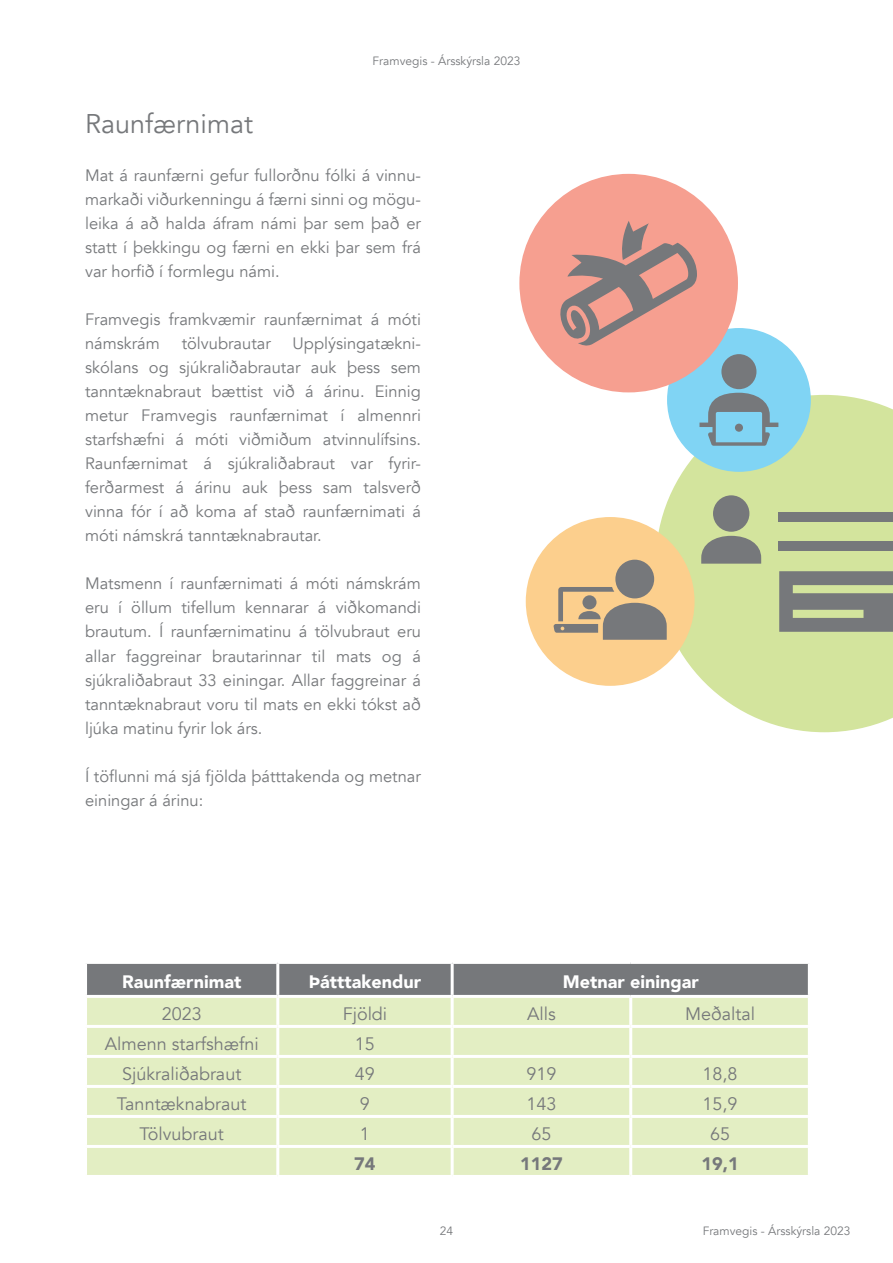
<style>
.page{position:relative;width:893px;height:1263px;background:#fff}
.page>*{position:absolute;margin:0;border:0;box-sizing:border-box;transform-origin:0 0}
.t1{font:27px "Avenir";color:#76787b}
.t2{font:18px "Avenir";color:#76787b}
.t3{font:900 18px "Avenir";color:#fff}
.t4{font:900 18px "Avenir";color:#76787b}
.t5{font:16.5px/24px "Avenir";color:#76787b;text-align:justify}
.t6{font:12px "Avenir";color:#76787b}
</style>
<div class="page">
<svg style="left:656px;top:395px;width:237px;height:337px;background:#d9e7ab"></svg>
<svg style="left:701px;top:536px;width:60px;height:28px;background:#858980"></svg>
<svg style="left:779px;top:571px;width:114px;height:61px;background:#898e82"></svg>
<div style="left:778px;top:512px;width:115px;height:10px;background:#76787b"></div>
<div style="left:778px;top:541px;width:115px;height:10px;background:#76787b"></div>
<div style="left:713px;top:495px;width:36px;height:37px;background:#76787b;border-radius:50%"></div>
<div style="left:87px;top:964px;width:721px;height:31px;background:#76787b"></div>
<div style="left:87px;top:998px;width:721px;height:177px;background:#e3eec3"></div>
<hr style="left:276px;top:964px;width:3px;height:31px;background:#fff">
<hr style="left:451px;top:964px;width:3px;height:31px;background:#fff">
<hr style="left:276px;top:998px;width:3px;height:27px;background:#fff">
<hr style="left:451px;top:998px;width:3px;height:27px;background:#fff">
<hr style="left:629px;top:998px;width:3px;height:27px;background:#fff">
<hr style="left:84px;top:1025px;width:194px;height:3px;background:#fff">
<hr style="left:278px;top:1025px;width:174px;height:3px;background:#fff">
<hr style="left:276px;top:1028px;width:3px;height:27px;background:#fff">
<hr style="left:452px;top:1025px;width:179px;height:3px;background:#fff">
<hr style="left:451px;top:1028px;width:3px;height:27px;background:#fff">
<hr style="left:631px;top:1025px;width:180px;height:3px;background:#fff">
<hr style="left:629px;top:1028px;width:3px;height:27px;background:#fff">
<hr style="left:84px;top:1055px;width:194px;height:3px;background:#fff">
<hr style="left:278px;top:1055px;width:174px;height:3px;background:#fff">
<hr style="left:276px;top:1058px;width:3px;height:27px;background:#fff">
<hr style="left:452px;top:1055px;width:179px;height:3px;background:#fff">
<hr style="left:451px;top:1058px;width:3px;height:27px;background:#fff">
<hr style="left:631px;top:1055px;width:180px;height:3px;background:#fff">
<hr style="left:629px;top:1058px;width:3px;height:27px;background:#fff">
<hr style="left:84px;top:1085px;width:194px;height:3px;background:#fff">
<hr style="left:278px;top:1085px;width:174px;height:3px;background:#fff">
<hr style="left:276px;top:1088px;width:3px;height:27px;background:#fff">
<hr style="left:452px;top:1085px;width:179px;height:3px;background:#fff">
<hr style="left:451px;top:1088px;width:3px;height:27px;background:#fff">
<hr style="left:631px;top:1085px;width:180px;height:3px;background:#fff">
<hr style="left:629px;top:1088px;width:3px;height:27px;background:#fff">
<hr style="left:84px;top:1115px;width:194px;height:3px;background:#fff">
<hr style="left:278px;top:1115px;width:174px;height:3px;background:#fff">
<hr style="left:276px;top:1118px;width:3px;height:27px;background:#fff">
<hr style="left:452px;top:1115px;width:179px;height:3px;background:#fff">
<hr style="left:451px;top:1118px;width:3px;height:27px;background:#fff">
<hr style="left:631px;top:1115px;width:180px;height:3px;background:#fff">
<hr style="left:629px;top:1118px;width:3px;height:27px;background:#fff">
<hr style="left:84px;top:1145px;width:194px;height:3px;background:#fff">
<hr style="left:278px;top:1145px;width:174px;height:3px;background:#fff">
<hr style="left:276px;top:1148px;width:3px;height:27px;background:#fff">
<hr style="left:452px;top:1145px;width:179px;height:3px;background:#fff">
<hr style="left:451px;top:1148px;width:3px;height:27px;background:#fff">
<hr style="left:631px;top:1145px;width:180px;height:3px;background:#fff">
<hr style="left:629px;top:1148px;width:3px;height:27px;background:#fff">
<div style="left:667px;top:328px;width:144px;height:144px;background:#80d4f4;border-radius:50%"></div>
<svg style="left:699px;top:393px;width:79px;height:53px"></svg>
<div style="left:721px;top:354px;width:35px;height:35px;background:#76787b;border-radius:50%"></div>
<div style="left:735px;top:424px;width:8px;height:8px;background:#76787b;border-radius:50%"></div>
<div style="left:526px;top:517px;width:169px;height:169px;background:#fccf8d;border-radius:50%"></div>
<div style="left:615px;top:560px;width:39px;height:38px;background:#76787b;border-radius:50%"></div>
<svg style="left:554px;top:587px;width:113px;height:53px"></svg>
<div style="left:519px;top:174px;width:219px;height:218px;background:#f69f90;border-radius:50%"></div>
<svg style="left:560px;top:221px;width:137px;height:125px"></svg>
<p class="t6" style="left:373px;top:54px;width:149px">Framvegis - Ársskýrsla 2023</p>
<h1 class="t1" style="left:85px;top:108px;width:169px">Raunfærnimat</h1>
<p class="t5" style="left:85px;top:164px;width:337px">Mat á raunfærni gefur fullorðnu fólki á vinnu&shy;markaði viðurkenningu á færni sinni og mögu&shy;leika á að halda áfram námi þar sem það er statt í þekkingu og færni en ekki þar sem frá var horfið í formlegu námi.</p>
<p class="t5" style="left:85px;top:308px;width:337px">Framvegis framkvæmir raunfærnimat á móti námskrám</p>
<p class="t5" style="left:85px;top:332px;width:337px;text-indent:208px">Upplýsingatækni&shy;skólans og sjúkraliðabrautar auk þess sem tanntæknabraut bættist við á árinu. Einnig metur Framvegis raunfærnimat í almennri starfshæfni á móti viðmiðum atvinnulífsins.<br>Raunfærnimat á sjúkraliðabraut var fyrir&shy;ferðarmest á árinu auk þess sam talsverð vinna fór í að koma af stað raunfærnimati á móti námskrá tanntæknabrautar.</p>
<p class="t5" style="left:85px;top:572px;width:337px">Matsmenn í raunfærnimati á móti námskrám eru í öllum tifellum kennarar á viðkomandi brautum. Í raunfærnimatinu á tölvubraut eru allar faggreinar brautarinnar til mats og á sjúkraliðabraut 33 einingar. Allar faggreinar á tanntæknabraut voru til mats en ekki tókst að ljúka matinu fyrir lok árs.</p>
<p class="t5" style="left:85px;top:764px;width:337px">Í töflunni má sjá fjölda þátttakenda og metnar einingar á árinu:</p>
<p class="t5" style="left:182px;top:332px;width:91px">tölvubrautar</p>
<p class="t3" style="left:122px;top:967px;width:121px">Raunfærnimat</p>
<p class="t3" style="left:309px;top:967px;width:114px">Þátttakendur</p>
<p class="t3" style="left:563px;top:967px;width:137px">Metnar einingar</p>
<p class="t2" style="left:162px;top:1003px;width:42px">2023</p>
<p class="t2" style="left:343px;top:1003px;width:46px">Fjöldi</p>
<p class="t2" style="left:527px;top:1003px;width:30px">Alls</p>
<p class="t2" style="left:685px;top:1003px;width:72px">Meðaltal</p>
<p class="t2" style="left:105px;top:1033px;width:155px">Almenn starfshæfni</p>
<p class="t2" style="left:355px;top:1033px;width:22px">15</p>
<p class="t2" style="left:122px;top:1063px;width:121px">Sjúkraliðabraut</p>
<p class="t2" style="left:355px;top:1063px;width:22px">49</p>
<p class="t2" style="left:526px;top:1063px;width:32px">919</p>
<p class="t2" style="left:702px;top:1063px;width:37px">18,8</p>
<p class="t2" style="left:117px;top:1093px;width:131px">Tanntæknabraut</p>
<p class="t2" style="left:360px;top:1093px;width:12px">9</p>
<p class="t2" style="left:526px;top:1093px;width:32px">143</p>
<p class="t2" style="left:702px;top:1093px;width:37px">15,9</p>
<p class="t2" style="left:139px;top:1123px;width:86px">Tölvubraut</p>
<p class="t2" style="left:360px;top:1123px;width:12px">1</p>
<p class="t2" style="left:531px;top:1123px;width:22px">65</p>
<p class="t2" style="left:710px;top:1123px;width:22px">65</p>
<p class="t4" style="left:354px;top:1149px;width:23px">74</p>
<p class="t4" style="left:520px;top:1149px;width:44px">1127</p>
<p class="t4" style="left:701px;top:1149px;width:39px">19,1</p>
<p class="t6" style="left:440px;top:1223px;width:15px">24</p>
<p class="t6" style="left:703px;top:1223px;width:149px">Framvegis - Ársskýrsla 2023</p>
</div>
